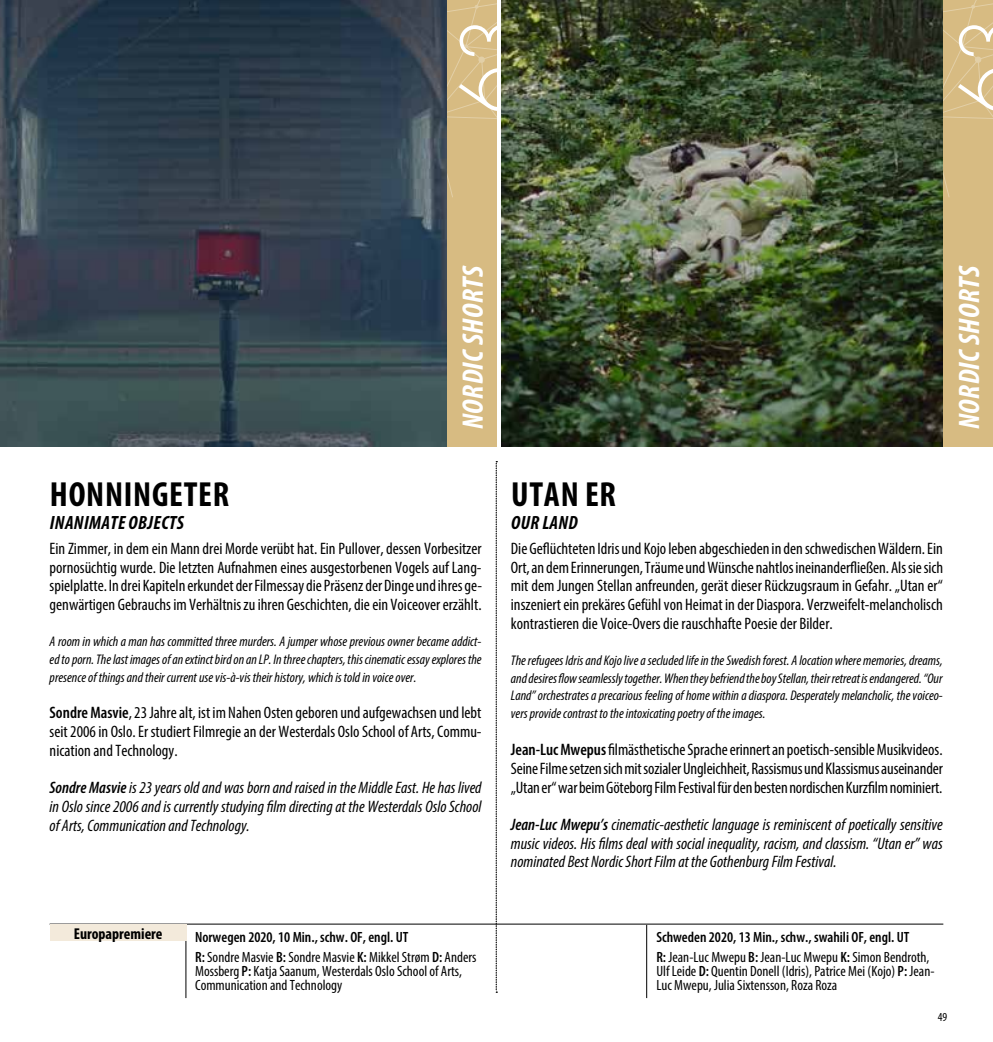
<style>
.page{position:relative;width:993px;height:1042px;background:#fff}
.page>*{position:absolute;margin:0;border:0;box-sizing:border-box;transform-origin:0 0}
.t1{font:700 condensed 35px "Myriad Pro";letter-spacing:.02em;color:#000}
.t2{font:italic 700 condensed 29.75px "Myriad Pro";letter-spacing:.015em;color:#fff}
.t3{font:italic 700 condensed 19.25px "Myriad Pro";letter-spacing:.02em;color:#000}
.t4{font:condensed 16.62px/18.7px "Myriad Pro";color:#000;text-align:justify}
.t5{font:italic condensed 16.62px/18.7px "Myriad Pro";color:#000;text-align:justify}
.t6{font:700 condensed 15.75px "Myriad Pro";color:#000}
.t7{font:600 condensed 14.88px/19.8px "Myriad Pro";color:#000}
.t8{font:condensed 14.88px/14px "Myriad Pro";color:#000}
.t9{font:italic condensed 14px/17.8px "Myriad Pro";color:#000;text-align:justify}
.t10{font:condensed 12.25px "Myriad Pro";color:#000}
.s1{font-weight:600}
.s2{font-weight:400}
</style>
<div class="page">
<hr style="left:50px;top:924px;width:893px;height:1px;background:#000">
<div style="left:446px;top:0;width:50px;height:446px;background:#d7bb82"></div>
<svg style="left:446px;top:0;width:51px;height:213px"></svg>
<img style="left:501px;top:0;width:442px;height:446px">
<hr style="left:185px;top:925px;width:1px;height:73px;background:#000">
<div style="left:50px;top:924px;width:136px;height:17px;background:#f3eadb"></div>
<img style="left:0;top:0;width:446px;height:446px">
<svg style="left:496px;top:461px;width:1px;height:532px"></svg>
<hr style="left:646px;top:925px;width:1px;height:73px;background:#000">
<div style="left:943px;top:0;width:49px;height:446px;background:#d7bb82"></div>
<svg style="left:943px;top:0;width:49px;height:197px"></svg>
<h1 class="t1" style="left:50px;top:472px;width:181px">HONNINGETER</h1>
<p class="t3" style="left:50px;top:510px;width:135px">INANIMATE OBJECTS</p>
<h2 class="t2" style="left:454px;top:429px;width:165px;rotate:-90deg">NORDIC SHORTS</h2>
<p class="t4" style="left:50px;top:539px;width:433px">Ein Zimmer, in dem ein Mann drei Morde verübt hat. Ein Pullover, dessen Vorbesitzer pornosüchtig wurde. Die letzten Aufnahmen eines ausgestorbenen Vogels auf Lang&shy;spielplatte. In drei Kapiteln erkundet der Filmessay die Präsenz der Dinge und ihres ge&shy;genwärtigen Gebrauchs im Verhältnis zu ihren Geschichten, die ein Voiceover erzählt.</p>
<p class="t9" style="left:50px;top:632px;width:433px">A room in which a man has committed three murders. A jumper whose previous owner became addict&shy;ed to porn. The last images of an extinct bird on an LP. In three chapters, this cinematic essay explores the presence of things and their current use vis-à-vis their history, which is told in voice over.</p>
<p class="t4" style="left:50px;top:703px;width:433px"><span class="s1">Sondre Masvie</span>, 23 Jahre alt, ist im Nahen Osten geboren und aufgewachsen und lebt seit 2006 in Oslo. Er studiert Filmregie an der Westerdals Oslo School of Arts, Commu&shy;nication and Technology.</p>
<p class="t5" style="left:50px;top:778px;width:433px"><span class="s1">Sondre Masvie</span> is 23 years old and was born and raised in the Middle East. He has lived in Oslo since 2006 and is currently studying film directing at the Westerdals Oslo School of Arts, Communication and Technology.</p>
<p class="t6" style="left:74px;top:923px;width:90px">Europapremiere</p>
<p class="t7" style="left:195px;top:927px;width:283px">Norwegen 2020, 10 Min., schw. OF, engl. UT<br>R: <span class="s2">Sondre Masvie</span> B: <span class="s2">Sondre Masvie</span> K: <span class="s2">Mikkel Strøm</span> D: <span class="s2">Anders</span></p>
<p class="t8" style="left:195px;top:964px;width:268px">Mossberg <span class="s1">P:</span> Katja Saanum, Westerdals Oslo School of Arts,<br>Communication and Technology</p>
<h2 class="t2" style="left:950px;top:429px;width:165px;rotate:-90deg">NORDIC SHORTS</h2>
<h1 class="t1" style="left:511px;top:472px;width:106px">UTAN ER</h1>
<p class="t3" style="left:511px;top:510px;width:68px">OUR LAND</p>
<p class="t4" style="left:510px;top:539px;width:433px">Die Geflüchteten Idris und Kojo leben abgeschieden in den schwedischen Wäldern. Ein Ort, an dem Erinnerungen, Träume und Wünsche nahtlos ineinanderfließen. Als sie sich mit dem Jungen Stellan anfreunden, gerät dieser Rückzugsraum in Gefahr. „Utan er“ inszeniert ein prekäres Gefühl von Heimat in der Diaspora. Verzweifelt-melancholisch kontrastieren die Voice-Overs die rauschhafte Poesie der Bilder.</p>
<p class="t9" style="left:510px;top:651px;width:433px">The refugees Idris and Kojo live a secluded life in the Swedish forest. A location where memories, dreams, and desires flow seamlessly together. When they befriend the boy Stellan, their retreat is endangered. “Our Land” orchestrates a precarious feeling of home within a diaspora. Desperately melancholic, the voiceo&shy;vers provide contrast to the intoxicating poetry of the images.</p>
<p class="t4" style="left:510px;top:740px;width:433px"><span class="s1">Jean-Luc Mwepus</span> filmästhetische Sprache erinnert an poetisch-sensible Musikvideos.<br>Seine Filme setzen sich mit sozialer Ungleichheit, Rassismus und Klassismus auseinander „Utan er“ war beim Göteborg Film Festival für den besten nordischen Kurzfilm nominiert.</p>
<p class="t5" style="left:510px;top:815px;width:433px"><span class="s1">Jean-Luc Mwepu’s</span> cinematic-aesthetic language is reminiscent of poetically sensitive music videos. His films deal with social inequality, racism, and classism. “Utan er” was nominated Best Nordic Short Film at the Gothenburg Film Festival.</p>
<p class="t7" style="left:656px;top:927px;width:274px">Schweden 2020, 13 Min., schw., swahili OF, engl. UT<br>R: <span class="s2">Jean-Luc Mwepu</span> B: <span class="s2">Jean-Luc Mwepu</span> K: <span class="s2">Simon Bendroth,</span></p>
<p class="t8" style="left:656px;top:964px;width:279px">Ulf Leide <span class="s1">D:</span> Quentin Donell (Idris), Patrice Mei (Kojo) <span class="s1">P:</span> Jean-<br>Luc Mwepu, Julia Sixtensson, Roza Roza</p>
<p class="t10" style="left:937px;top:1010px;width:11px">49</p>
</div>
